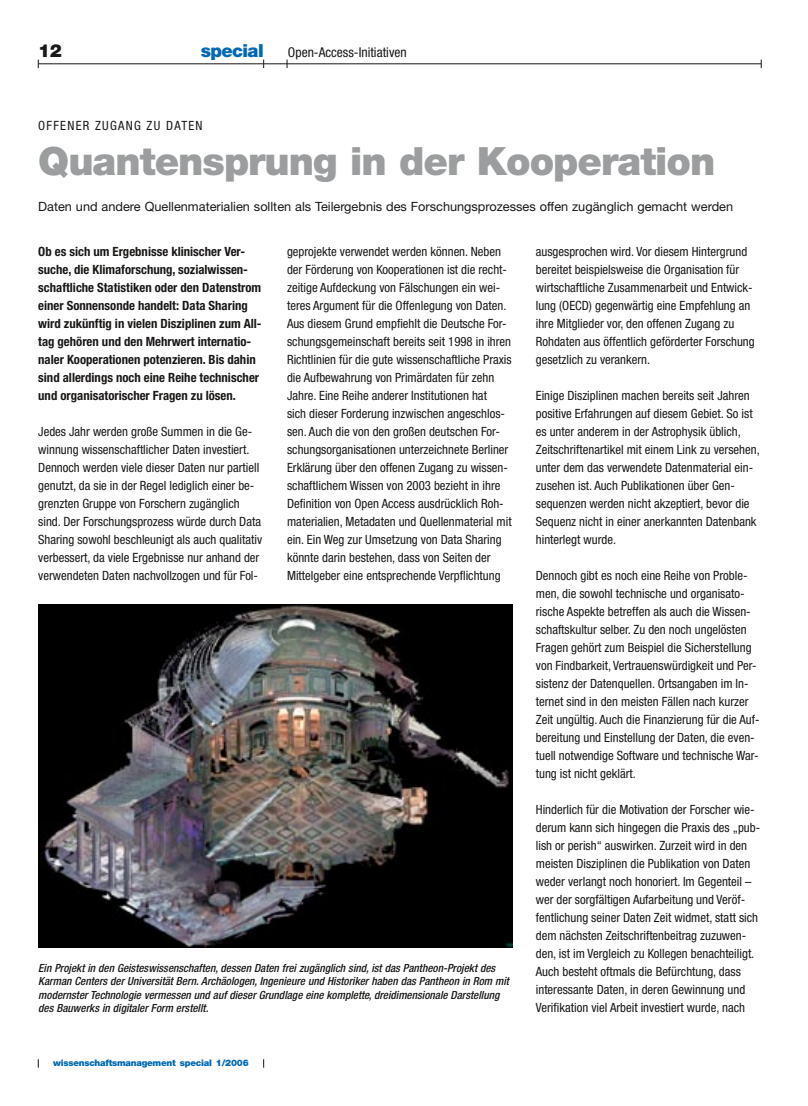
<style>
.page{position:relative;width:808px;height:1106px;background:#fff}
.page>*{position:absolute;margin:0;border:0;box-sizing:border-box;transform-origin:0 0}
.t1{font:900 39px "Helvetica Neue";letter-spacing:-.025em;color:#9b9d9e}
.t2{font:900 18px "Helvetica Neue";letter-spacing:-.035em;color:#0069b3}
.t3{font:900 18px "Helvetica Neue";color:#1a1817}
.t4{font:condensed 13.5px "Helvetica Neue";color:#1a1817}
.t5{font:condensed 12.75px/18px "Helvetica Neue";color:#1a1817}
.t6{font:700 condensed 12.75px/18px "Helvetica Neue";color:#1a1817}
.t7{font:12.75px "Helvetica Neue";color:#1a1817}
.t8{font:italic 500 condensed 11.25px/13.5px "Helvetica Neue";color:#1a1817}
.t9{font:900 9px "Helvetica Neue";letter-spacing:-.025em;color:#0069b3}
</style>
<div class="page">
<hr style="left:38px;top:63px;width:723px;height:1px;background:#1a1817">
<img style="left:38px;top:604px;width:474px;height:343px">
<p class="t3" style="left:38px;top:40px;width:25px">12</p>
<p class="t2" style="left:201px;top:40px;width:64px">special</p>
<p class="t4" style="left:288px;top:44px;width:120px">Open-Access-I nitiativen</p>
<p class="t5" style="left:38px;top:116px;width:17px">offene</p>
<p class="t5" style="left:83px;top:116px;width:51px">r zugangz</p>
<p class="t5" style="left:154px;top:116px;width:43px">u daten</p>
<p class="t1" style="left:38px;top:138px;width:679px">Quantensprung in der Kooperation</p>
<p class="t7" style="left:38px;top:199px;width:696px">Daten und andere Quellenmaterialien sollten als Teilergebnis des Forschungsprozesses offen zugänglich gemacht werden</p>
<p class="t5" style="left:287px;top:242px;width:226px">geprojekte verwendet werden können. Neben der Förderung von Kooperationen ist die recht&shy;zeitige Aufdeckung von Fälschungen ein wei&shy;teres Argument für die Offenlegung von Daten.<br>Aus diesem Grund empfiehlt die Deutsche For&shy;schungsgemeinschaft bereits seit 1998 in ihren Richtlinien für die gute wissenschaftliche Praxis die Aufbewahrung von Primärdaten für zehn Jahre. Eine Reihe anderer Institutionen hat<br>sich dieser Forderung inzwischen angeschlos&shy;sen. Auch die von den großen deutschen For&shy;schungsorganisationen unterzeichnete Berliner Erklärung über den offenen Zugang zu wissen&shy;schaftlichem Wissen von 2003 bezieht in ihre Definition von Open Access ausdrücklich Roh&shy;materialien, Metadaten und Quellenmaterial mit ein. Ein Weg zur Umsetzung von Data Sharing könnte darin bestehen, dass von Seiten der Mittelgeber eine entsprechende Verpflichtung</p>
<p class="t5" style="left:536px;top:242px;width:220px">ausgesprochen wird. Vor diesem Hintergrund bereitet beispielsweise die Organisation für wirtschaftliche Zusammenarbeit und Entwick&shy;lung (OECD) gegenwärtig eine Empfehlung an ihre Mitglieder vor, den offenen Zugang zu Rohdaten aus öffentlich geförderter Forschung gesetzlich zu verankern.</p>
<p class="t6" style="left:38px;top:242px;width:225px">Ob es sich um Ergebnisse klinischer Ver&shy;suche, die Klimaforschung, sozialwissen&shy;schaftliche Statistiken oder den Datenstrom einer Sonnensonde handelt: Data Sharing wird zukünftig in vielen Disziplinen zum All&shy;tag gehören und den Mehrwert internatio&shy;naler Kooperationen potenzieren. Bis dahin sind allerdings noch eine Reihe technischer und organisatorischer Fragen zu lösen.</p>
<p class="t5" style="left:38px;top:422px;width:225px">Jedes Jahr werden große Summen in die Ge&shy;winnung wissenschaftlicher Daten investiert.<br>Dennoch werden viele dieser Daten nur partiell genutzt, da sie in der Regel lediglich einer be&shy;grenzten Gruppe von Forschern zugänglich sind. Der Forschungsprozess würde durch Data Sharing sowohl beschleunigt als auch qualitativ verbessert, da viele Ergebnisse nur anhand der verwendeten Daten nachvollzogen und für Fol-</p>
<p class="t5" style="left:536px;top:386px;width:225px">Einige Disziplinen machen bereits seit Jahren positive Erfahrungen auf diesem Gebiet. So ist es unter anderem in der Astrophysik üblich, Zeitschriftenartikel mit einem Link zu versehen, unter dem das verwendete Datenmaterial ein&shy;zusehen ist. Auch Publikationen über Gen&shy;sequenzen werden nicht akzeptiert, bevor die Sequenz nicht in einer anerkannten Datenbank hinterlegt wurde.</p>
<p class="t5" style="left:536px;top:566px;width:225px">Dennoch gibt es noch eine Reihe von Proble&shy;men, die sowohl technische und organisato&shy;rische Aspekte betreffen als auch die Wissen&shy;schaftskultur selber. Zu den noch ungelösten Fragen gehört zum Beispiel die Sicherstellung von Findbarkeit, Vertrauenswürdigkeit und Per&shy;sistenz der Datenquellen. Ortsangaben im In&shy;ternet sind in den meisten Fällen nach kurzer Zeit ungültig. Auch die Finanzierung für die Auf&shy;bereitung und Einstellung der Daten, die even&shy;tuell notwendige Software und technische War&shy;tung ist nicht geklärt.</p>
<p class="t5" style="left:536px;top:800px;width:226px">Hinderlich für die Motivation der Forscher wie&shy;derum kann sich hingegen die Praxis des „pub&shy;lish or perish“ auswirken. Zurzeit wird in den meisten Disziplinen die Publikation von Daten weder verlangt noch honoriert. I m Gegenteil – wer der sorgfältigen Aufarbeitung und Veröf&shy;fentlichung seiner Daten Zeit widmet, statt sich dem nächsten Zeitschriftenbeitrag zuzuwen&shy;den, ist im Vergleich zu Kollegen benachteiligt.<br>Auch besteht oftmals die Befürchtung, dass in-teressante Daten, in deren Gewinnung und Verifikation viel Arbeit investiert wurde, nach</p>
<p class="t8" style="left:38px;top:960px;width:472px">Ein Projekt in den Geisteswissenschaften, dessen Daten frei zugänglich sind, ist das Pantheon-Projekt des Karman Centers der Universität Bern. Archäologen, Ingenieure und Historiker haben das Pantheon in Rom mit modernster Technologie vermessen und auf dieser Grundlage eine komplette, dreidimensionale Darstellung des Bauwerks in digitaler Form erstellt.</p>
<p class="t9" style="left:53px;top:1057px;width:197px">wissenschaftsmanagement special 1/2006</p>
</div>
